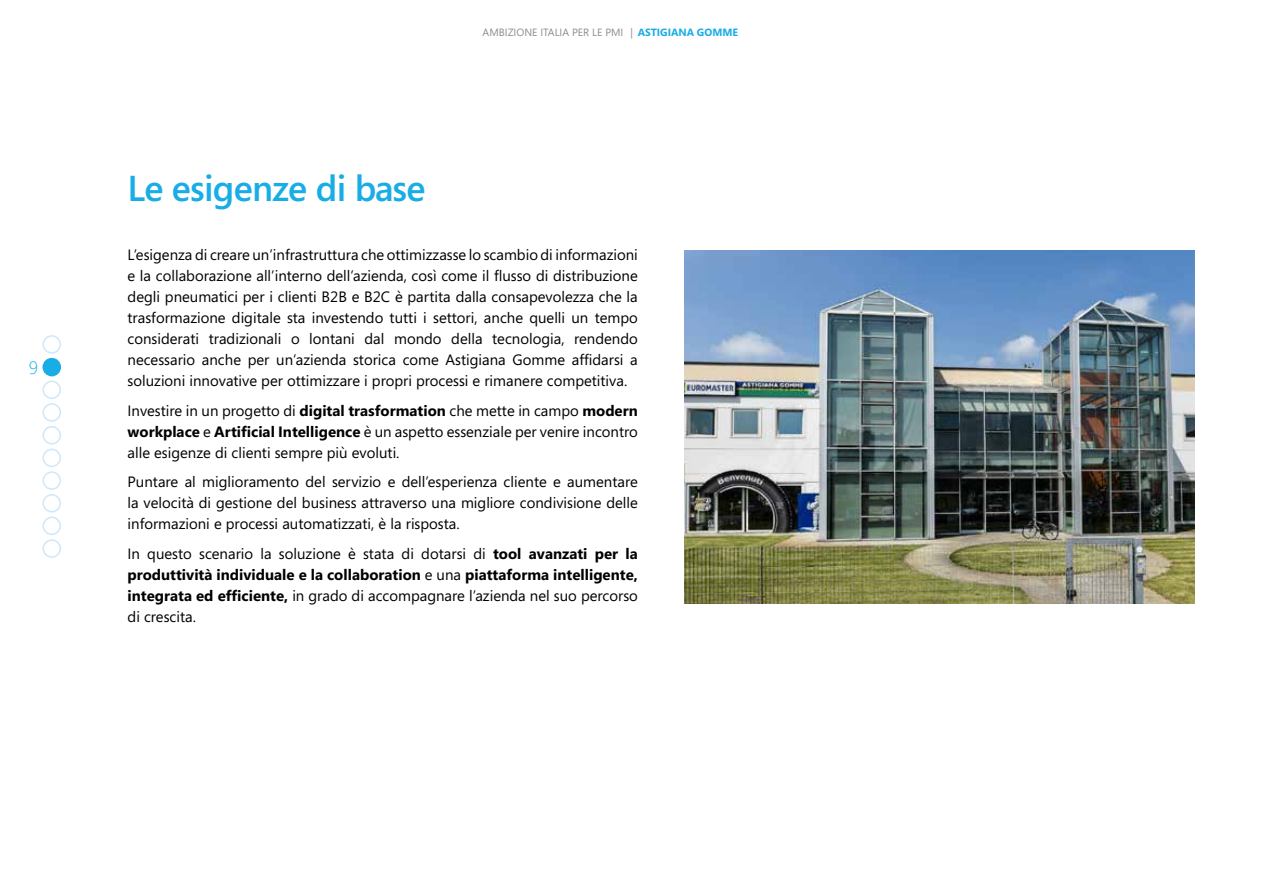
<style>
.page{position:relative;width:1263px;height:893px;background:#fff}
.page>*{position:absolute;margin:0;border:0;box-sizing:border-box;transform-origin:0 0}
.t1{font:600 36px "Segoe";letter-spacing:-.02em;color:#18ade5}
.t2{font:300 18px "Segoe";color:#18ade5}
.t3{font:15px/21px "Segoe";color:#000;text-align:justify}
.t4{font:10.5px "Segoe";color:#8e8b8b}
.s1{font-weight:700;color:#18ade5}
.s2{font-weight:700}
</style>
<div class="page">
<img style="left:685px;top:250px;width:510px;height:354px">
<div style="left:43px;top:335px;width:18px;height:19px;border:2px solid #d0e7f9;border-radius:50%"></div>
<div style="left:43px;top:359px;width:17px;height:17px;background:#18ade5;border-radius:50%"></div>
<div style="left:43px;top:358px;width:18px;height:18px;border:2px solid #18ade5;border-radius:50%"></div>
<div style="left:43px;top:381px;width:18px;height:18px;border:2px solid #d0e7f9;border-radius:50%"></div>
<div style="left:43px;top:403px;width:18px;height:19px;border:2px solid #d0e7f9;border-radius:50%"></div>
<div style="left:43px;top:426px;width:18px;height:18px;border:2px solid #d0e7f9;border-radius:50%"></div>
<div style="left:43px;top:517px;width:18px;height:18px;border:2px solid #d0e7f9;border-radius:50%"></div>
<div style="left:43px;top:449px;width:18px;height:18px;border:2px solid #d0e7f9;border-radius:50%"></div>
<div style="left:43px;top:539px;width:18px;height:19px;border:2px solid #d0e7f9;border-radius:50%"></div>
<div style="left:43px;top:471px;width:18px;height:19px;border:2px solid #d0e7f9;border-radius:50%"></div>
<div style="left:43px;top:494px;width:18px;height:18px;border:2px solid #d0e7f9;border-radius:50%"></div>
<p class="t2" style="left:29px;top:355px;width:11px">9</p>
<p class="t4" style="left:483px;top:25px;width:257px">AMBIZIONE ITALIA PER LE PMI | <span class="s1">ASTIGIANA GOMME</span></p>
<h1 class="t1" style="left:128px;top:164px;width:299px">Le esigenze di base</h1>
<p class="t3" style="left:128px;top:244px;width:512px">L’esigenza di creare un’infrastruttura che ottimizzasse lo scambio di informazioni e la collaborazione all’interno dell’azienda, così come il flusso di distribuzione degli pneumatici per i clienti B2B e B2C è partita dalla consapevolezza che la trasformazione digitale sta investendo tutti i settori, anche quelli un tempo considerati tradizionali o lontani dal mondo della tecnologia, rendendo necessario anche per un’azienda storica come Astigiana Gomme affidarsi a soluzioni innovative per ottimizzare i propri processi e rimanere competitiva.</p>
<p class="t3" style="left:128px;top:400px;width:512px">Investire in un progetto di <span class="s2">digital trasformation</span> che mette in campo <span class="s2">modern workplace</span> e <span class="s2">Artificial Intelligence</span> è un aspetto essenziale per venire incontro alle esigenze di clienti sempre più evoluti.</p>
<p class="t3" style="left:128px;top:471px;width:512px">Puntare al miglioramento del servizio e dell’esperienza cliente e aumentare la velocità di gestione del business attraverso una migliore condivisione delle informazioni e processi automatizzati, è la risposta.</p>
<p class="t3" style="left:128px;top:543px;width:512px">In questo scenario la soluzione è stata di dotarsi di <span class="s2">tool avanzati per la produttività individuale e la collaboration</span> e una <span class="s2">piattaforma intelligente, integrata ed efficiente,</span> in grado di accompagnare l’azienda nel suo percorso di crescita.</p>
</div>
